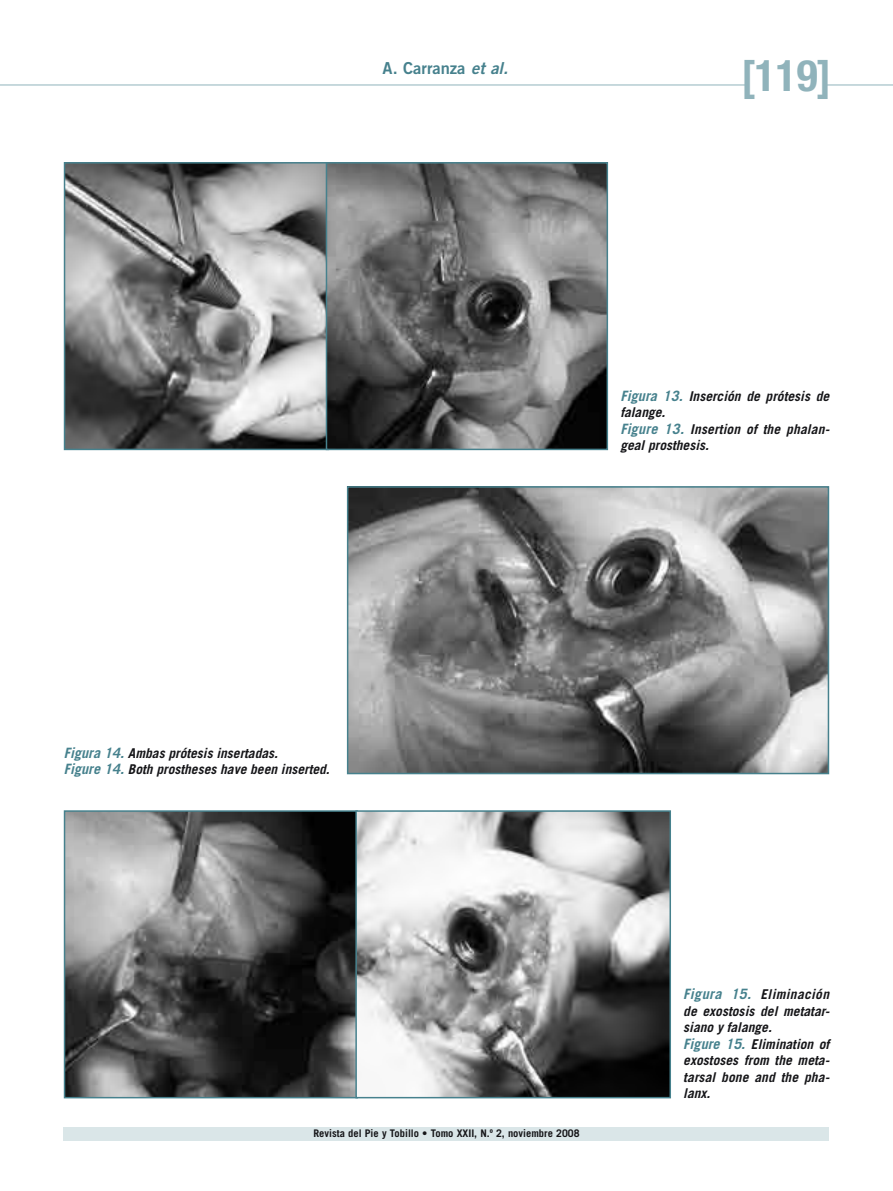
<style>
.page{position:relative;width:893px;height:1191px;background:#fff}
.page>*{position:absolute;margin:0;border:0;box-sizing:border-box;transform-origin:0 0}
.t1{font:700 condensed 43.5px "Helvetica Neue LT Std";color:#90b3bb}
.t2{font:16.5px "Trade Gothic LT Std Bd 2";color:#46818d}
.t3{font:italic 700 13.5px/16.5px "Trade Gothic LT Std";color:#151518}
.t4{font:700 10.5px "Trade Gothic LT Std";color:#151518}
.s1{font-family:"Trade Gothic LT Std Bd 2 Obl"}
.s2{font-size:14.25px;color:#46818d}
</style>
<div class="page">
<hr style="left:0;top:85px;width:748px;height:1px;background:#90b3bb">
<hr style="left:826px;top:85px;width:67px;height:1px;background:#90b3bb">
<div style="left:64px;top:1127px;width:765px;height:13px;background:#dae6e8"></div>
<img style="left:67px;top:165px;width:259px;height:282px">
<div style="left:64px;top:162px;width:265px;height:288px;border:2px solid #46818d"></div>
<img style="left:329px;top:165px;width:276px;height:282px">
<div style="left:326px;top:162px;width:282px;height:288px;border:2px solid #46818d"></div>
<img style="left:350px;top:489px;width:476px;height:282px">
<div style="left:347px;top:486px;width:482px;height:288px;border:2px solid #46818d"></div>
<img style="left:67px;top:813px;width:288px;height:282px">
<div style="left:64px;top:810px;width:294px;height:288px;border:2px solid #46818d"></div>
<svg style="left:358px;top:813px;width:310px;height:282px"></svg>
<div style="left:355px;top:810px;width:316px;height:288px;border:2px solid #46818d"></div>
<p class="t2" style="left:383px;top:58px;width:127px">A. Carranza <span class="s1">et al.</span></p>
<h1 class="t1" style="left:741px;top:49px;width:92px">[119]</h1>
<p class="t3" style="left:620px;top:388px;width:211px"><span class="s2">Figura 13.</span> Inserción de prótesis de falange.<br><span class="s2">Figure 13.</span> Insertion of the phalan&shy;geal prosthesis.</p>
<p class="t3" style="left:64px;top:745px;width:267px"><span class="s2">Figura 14.</span> Ambas prótesis insertadas.<br><span class="s2">Figure 14.</span> Both prostheses have been inserted.</p>
<p class="t4" style="left:313px;top:1126px;width:268px">Revista del Pie y Tobillo • Tomo XXII, N.º 2, noviembre 2008</p>
<p class="t3" style="left:683px;top:986px;width:148px"><span class="s2">Figura 15.</span> Eliminación de exostosis del metatar&shy;siano y falange.<br><span class="s2">Figure 15.</span> Elimination of exostoses from the meta&shy;tarsal bone and the pha&shy;lanx.</p>
</div>
